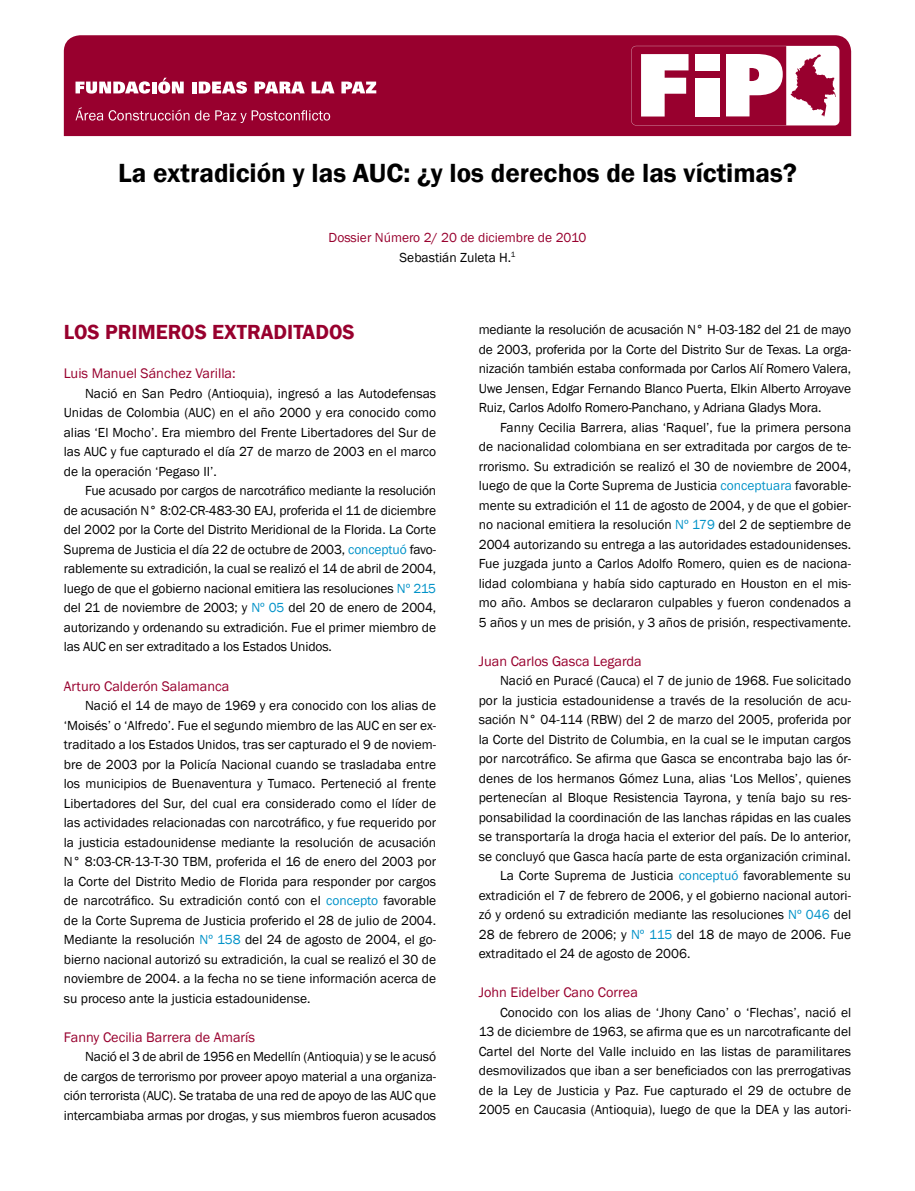
<style>
.page{position:relative;width:915px;height:1191px;background:#fff}
.page>*{position:absolute;margin:0;border:0;box-sizing:border-box;transform-origin:0 0}
.t1{font:600 27px "Franklin Gothic";color:#000}
.t2{font:600 21px "Franklin Gothic";color:#98002e}
.t3{font:14.25px "Franklin Gothic";color:#98002e}
.t4{font:13.5px/19.5px "Franklin Gothic";color:#000;text-align:justify}
.t5{font:13.5px/19.5px "Franklin Gothic";color:#98002e;text-align:center}
.s1{color:#000}
.s2{color:#0092c8}
</style>
<div class="page">
<div style="left:64px;top:35px;width:786px;height:101px;background:#98002e"></div>
<svg style="left:75px;top:81px;width:75px;height:13px"></svg>
<hr style="left:152px;top:82px;width:4px;height:11px;background:#fff">
<svg style="left:158px;top:78px;width:26px;height:16px"></svg>
<hr style="left:192px;top:82px;width:4px;height:11px;background:#fff">
<svg style="left:199px;top:81px;width:48px;height:13px"></svg>
<svg style="left:254px;top:82px;width:50px;height:11px"></svg>
<svg style="left:311px;top:82px;width:23px;height:11px"></svg>
<svg style="left:341px;top:82px;width:35px;height:11px"></svg>
<svg style="left:631px;top:46px;width:208px;height:79px"></svg>
<div style="left:695px;top:54px;width:24px;height:16px;background:#fff"></div>
<svg style="left:75px;top:107px;width:255px;height:16px;background:#a82a50"></svg>
<h1 class="t1" style="left:118px;top:156px;width:680px">La extradición y las AUC: ¿y los derechos de las víctimas?</h1>
<p class="t5" style="left:328px;top:228px;width:259px">Dossier Número 2/ 20 de diciembre de 2010<br><span class="s1">Sebastián Zuleta H.</span><sup>1</sup></p>
<h2 class="t2" style="left:64px;top:319px;width:292px">LOS PRIMEROS EXTRADITADOS</h2>
<p class="t3" style="left:64px;top:365px;width:173px">Luis Manuel Sánchez Varilla:</p>
<p class="t4" style="left:64px;top:384px;width:374px;text-indent:21px">Nació en San Pedro (Antioquia), ingresó a las Autodefensas Unidas de Colombia (AUC) en el año 2000 y era conocido como alias ‘El Mocho’. Era miembro del Frente Libertadores del Sur de las AUC y fue capturado el día 27 de marzo de 2003 en el marco de la operación ‘Pegaso II’.</p>
<p class="t4" style="left:64px;top:481px;width:374px;text-indent:21px">Fue acusado por cargos de narcotráfico mediante la resolución de acusación N° 8:02-CR-483-30 EAJ, proferida el 11 de diciembre del 2002 por la Corte del Distrito Meridional de la Florida. La Corte Suprema de Justicia el día 22 de octubre de 2003, <span class="s2">conceptuó</span> favo&shy;rablemente su extradición, la cual se realizó el 14 de abril de 2004, luego de que el gobierno nacional emitiera las resoluciones <span class="s2">Nº 215 </span>del 21 de noviembre de 2003; y <span class="s2">Nº 05</span> del 20 de enero de 2004, autorizando y ordenando su extradición. Fue el primer miembro de las AUC en ser extraditado a los Estados Unidos.</p>
<p class="t3" style="left:64px;top:677px;width:167px">Arturo Calderón Salamanca</p>
<p class="t4" style="left:64px;top:696px;width:374px;text-indent:21px">Nació el 14 de mayo de 1969 y era conocido con los alias de ‘Moisés’ o ‘Alfredo’. Fue el segundo miembro de las AUC en ser ex&shy;traditado a los Estados Unidos, tras ser capturado el 9 de noviem&shy;bre de 2003 por la Policía Nacional cuando se trasladaba entre los municipios de Buenaventura y Tumaco. Perteneció al frente Libertadores del Sur, del cual era considerado como el líder de las actividades relacionadas con narcotráfico, y fue requerido por la justicia estadounidense mediante la resolución de acusación N° 8:03-CR-13-T-30 TBM, proferida el 16 de enero del 2003 por la Corte del Distrito Medio de Florida para responder por cargos de narcotráfico. Su extradición contó con el <span class="s2">concepto</span> favorable de la Corte Suprema de Justicia proferido el 28 de julio de 2004.<br>Mediante la resolución <span class="s2">Nº 158</span> del 24 de agosto de 2004, el go&shy;bierno nacional autorizó su extradición, la cual se realizó el 30 de noviembre de 2004. a la fecha no se tiene información acerca de su proceso ante la justicia estadounidense.</p>
<p class="t3" style="left:64px;top:1028px;width:193px">Fanny Cecilia Barrera de Amarís</p>
<p class="t4" style="left:64px;top:1047px;width:374px;text-indent:21px">Nació el 3 de abril de 1956 en Medellín (Antioquia) y se le acusó de cargos de terrorismo por proveer apoyo material a una organiza&shy;ción terrorista (AUC). Se trataba de una red de apoyo de las AUC que intercambiaba armas por drogas, y sus miembros fueron acusados</p>
<p class="t4" style="left:478px;top:320px;width:374px">mediante la resolución de acusación N° H-03-182 del 21 de mayo de 2003, proferida por la Corte del Distrito Sur de Texas. La orga&shy;nización también estaba conformada por Carlos Alí Romero Valera, Uwe Jensen, Edgar Fernando Blanco Puerta, Elkin Alberto Arroyave Ruiz, Carlos Adolfo Romero-Panchano, y Adriana Gladys Mora.</p>
<p class="t4" style="left:478px;top:417px;width:374px;text-indent:21px">Fanny Cecilia Barrera, alias ‘Raquel’, fue la primera persona de nacionalidad colombiana en ser extraditada por cargos de te&shy;rrorismo. Su extradición se realizó el 30 de noviembre de 2004, luego de que la Corte Suprema de Justicia <span class="s2">conceptuara</span> favorable&shy;mente su extradición el 11 de agosto de 2004, y de que el gobier&shy;no nacional emitiera la resolución <span class="s2">Nº 179</span> del 2 de septiembre de 2004 autorizando su entrega a las autoridades estadounidenses.<br>Fue juzgada junto a Carlos Adolfo Romero, quien es de naciona&shy;lidad colombiana y había sido capturado en Houston en el mis&shy;mo año. Ambos se declararon culpables y fueron condenados a 5 años y un mes de prisión, y 3 años de prisión, respectivamente.</p>
<p class="t3" style="left:478px;top:652px;width:164px">Juan Carlos Gasca Legarda</p>
<p class="t4" style="left:500px;top:671px;width:352px">Nació en Puracé (Cauca) el 7 de junio de 1968. Fue solicitado</p>
<p class="t4" style="left:478px;top:691px;width:374px">por la justicia estadounidense a través de la resolución de acu-</p>
<p class="t4" style="left:478px;top:710px;width:374px">sación N° 04-114 (RBW) del 2 de marzo del 2005, proferida por</p>
<p class="t4" style="left:478px;top:730px;width:374px">la Corte del Distrito de Columbia, en la cual se le imputan cargos</p>
<p class="t4" style="left:478px;top:749px;width:374px">por narcotráfico. Se afirma que Gasca se encontraba bajo las ór-</p>
<p class="t4" style="left:478px;top:769px;width:374px">denes de los hermanos Gómez Luna, alias ‘Los Mellos’, quienes</p>
<p class="t4" style="left:478px;top:788px;width:374px">pertenecían al Bloque Resistencia Tayrona, y tenía bajo su res-</p>
<p class="t4" style="left:478px;top:807px;width:374px">ponsabilidad la coordinación de las lanchas rápidas en las cuales</p>
<p class="t4" style="left:478px;top:827px;width:373px">se transportaría la droga hacia el exterior del país. De lo anterior,</p>
<p class="t4" style="left:478px;top:846px;width:373px">se concluyó que Gasca hacía parte de esta organización criminal.</p>
<p class="t4" style="left:500px;top:866px;width:352px">La Corte Suprema de Justicia <span class="s2">conceptuó</span> favorablemente su</p>
<p class="t4" style="left:478px;top:885px;width:374px">extradición el 7 de febrero de 2006, y el gobierno nacional autori-</p>
<p class="t4" style="left:478px;top:905px;width:374px">zó y ordenó su extradición mediante las resoluciones <span class="s2">Nº 046</span> del</p>
<p class="t4" style="left:478px;top:924px;width:374px">28 de febrero de 2006; y <span class="s2">Nº 115</span> del 18 de mayo de 2006. Fue</p>
<p class="t4" style="left:478px;top:944px;width:213px">extraditado el 24 de agosto de 2006.</p>
<p class="t3" style="left:478px;top:983px;width:161px">John Eidelber Cano Correa</p>
<p class="t4" style="left:478px;top:1003px;width:374px;text-indent:21px">Conocido con los alias de ‘Jhony Cano’ o ‘Flechas’, nació el 13 de diciembre de 1963, se afirma que es un narcotraficante del Cartel del Norte del Valle incluido en las listas de paramilitares desmovilizados que iban a ser beneficiados con las prerrogativas de la Ley de Justicia y Paz. Fue capturado el 29 de octubre de 2005 en Caucasia (Antioquia), luego de que la DEA y las autori-</p>
</div>
